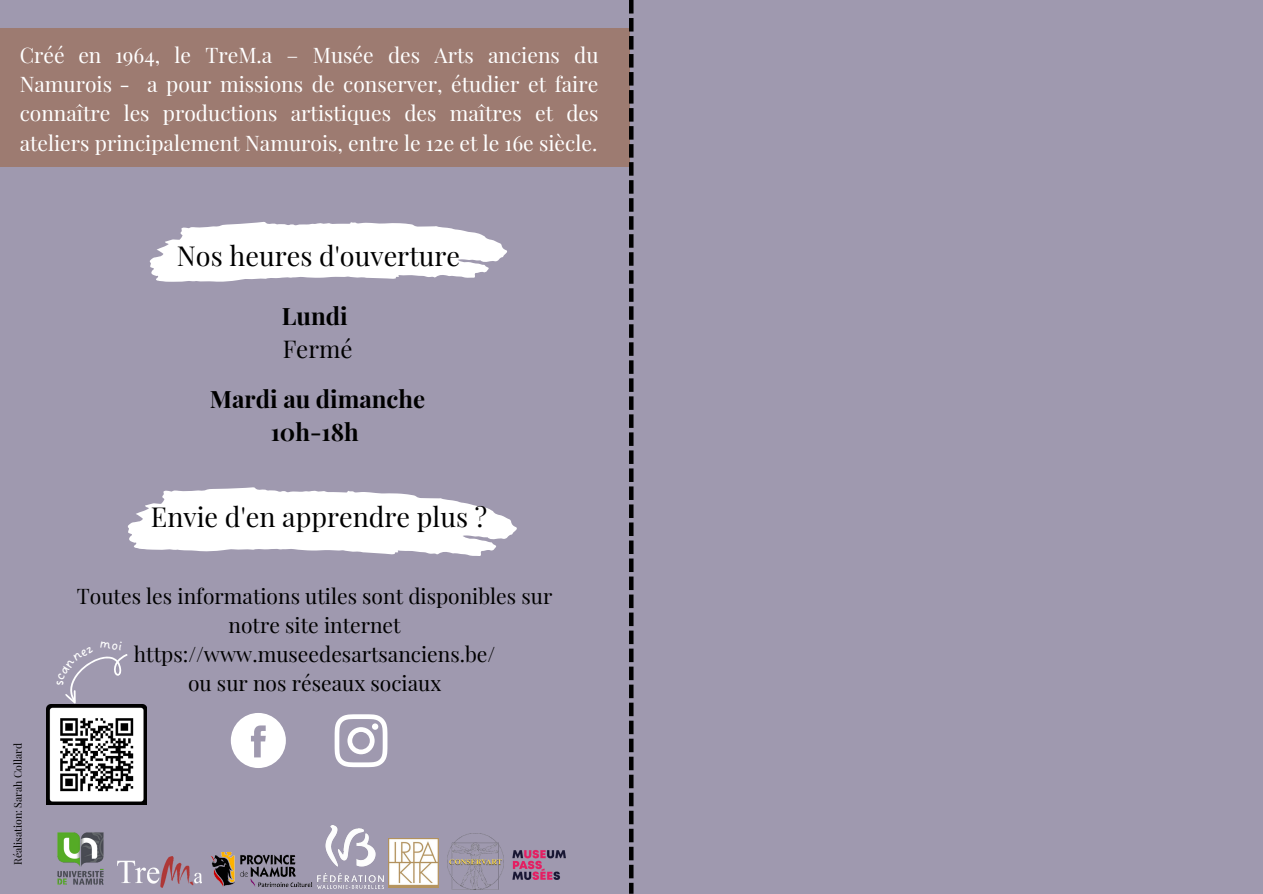
<style>
.page{position:relative;width:1263px;height:894px;background:#fff}
.page>*{position:absolute;margin:0;border:0;box-sizing:border-box;transform-origin:0 0}
.t1{font:27px "Playfair Display";color:#000}
.t2{font:700 24px/32.5px "Playfair Display";color:#000;text-align:center}
.t3{font:24px "Playfair Display";color:#000}
.t4{font:21px/29.2px "Playfair Display";color:#fff;text-align:justify}
.t5{font:21px/29.2px "Playfair Display";color:#000;text-align:center}
.t6{font:10.5px "Playfair Display";color:#000}
</style>
<div class="page">
<div style="left:0;top:0;width:1263px;height:893px;background:#9f99af"></div>
<img style="left:211px;top:852px;width:101px;height:34px">
<img style="left:118px;top:856px;width:83px;height:31px">
<img style="left:57px;top:832px;width:47px;height:53px">
<svg style="left:127px;top:487px;width:390px;height:69px;fill:#fff"></svg>
<div style="left:0;top:28px;width:630px;height:138px;background:#9d7b71"></div>
<svg style="left:231px;top:713px;width:55px;height:54px"></svg>
<svg style="left:335px;top:714px;width:52px;height:53px"></svg>
<svg style="left:149px;top:221px;width:358px;height:61px"></svg>
<img style="left:317px;top:825px;width:67px;height:63px">
<img style="left:389px;top:838px;width:49px;height:49px">
<img style="left:447px;top:833px;width:57px;height:56px">
<img style="left:512px;top:850px;width:53px;height:29px">
<img style="left:47px;top:704px;width:100px;height:100px">
<hr style="left:629px;top:0;width:4px;height:14px;background:#000">
<hr style="left:629px;top:18px;width:4px;height:14px;background:#000">
<hr style="left:629px;top:36px;width:4px;height:14px;background:#000">
<hr style="left:629px;top:54px;width:4px;height:14px;background:#000">
<hr style="left:629px;top:72px;width:4px;height:14px;background:#000">
<hr style="left:629px;top:90px;width:4px;height:14px;background:#000">
<hr style="left:629px;top:108px;width:4px;height:14px;background:#000">
<hr style="left:629px;top:126px;width:4px;height:14px;background:#000">
<hr style="left:629px;top:144px;width:4px;height:14px;background:#000">
<hr style="left:629px;top:162px;width:4px;height:14px;background:#000">
<hr style="left:629px;top:180px;width:4px;height:14px;background:#000">
<hr style="left:629px;top:198px;width:4px;height:14px;background:#000">
<hr style="left:629px;top:216px;width:4px;height:14px;background:#000">
<hr style="left:629px;top:234px;width:4px;height:14px;background:#000">
<hr style="left:629px;top:252px;width:4px;height:14px;background:#000">
<hr style="left:629px;top:270px;width:4px;height:14px;background:#000">
<hr style="left:629px;top:288px;width:4px;height:14px;background:#000">
<hr style="left:629px;top:306px;width:4px;height:14px;background:#000">
<hr style="left:629px;top:324px;width:4px;height:14px;background:#000">
<hr style="left:629px;top:342px;width:4px;height:14px;background:#000">
<hr style="left:629px;top:360px;width:4px;height:14px;background:#000">
<hr style="left:629px;top:378px;width:4px;height:14px;background:#000">
<hr style="left:629px;top:396px;width:4px;height:14px;background:#000">
<hr style="left:629px;top:414px;width:4px;height:14px;background:#000">
<hr style="left:629px;top:432px;width:4px;height:14px;background:#000">
<hr style="left:629px;top:450px;width:4px;height:14px;background:#000">
<hr style="left:629px;top:468px;width:4px;height:14px;background:#000">
<hr style="left:629px;top:486px;width:4px;height:14px;background:#000">
<hr style="left:629px;top:504px;width:4px;height:14px;background:#000">
<hr style="left:629px;top:522px;width:4px;height:14px;background:#000">
<hr style="left:629px;top:540px;width:4px;height:14px;background:#000">
<hr style="left:629px;top:558px;width:4px;height:14px;background:#000">
<hr style="left:629px;top:576px;width:4px;height:14px;background:#000">
<hr style="left:629px;top:594px;width:4px;height:14px;background:#000">
<hr style="left:629px;top:612px;width:4px;height:14px;background:#000">
<hr style="left:629px;top:630px;width:4px;height:14px;background:#000">
<hr style="left:629px;top:648px;width:4px;height:14px;background:#000">
<hr style="left:629px;top:666px;width:4px;height:14px;background:#000">
<hr style="left:629px;top:684px;width:4px;height:14px;background:#000">
<hr style="left:629px;top:702px;width:4px;height:14px;background:#000">
<hr style="left:629px;top:720px;width:4px;height:14px;background:#000">
<hr style="left:629px;top:738px;width:4px;height:14px;background:#000">
<hr style="left:629px;top:756px;width:4px;height:14px;background:#000">
<hr style="left:629px;top:774px;width:4px;height:14px;background:#000">
<hr style="left:629px;top:792px;width:4px;height:14px;background:#000">
<hr style="left:629px;top:810px;width:4px;height:14px;background:#000">
<hr style="left:629px;top:828px;width:4px;height:14px;background:#000">
<hr style="left:629px;top:846px;width:4px;height:14px;background:#000">
<hr style="left:629px;top:864px;width:4px;height:14px;background:#000">
<hr style="left:629px;top:882px;width:4px;height:11px;background:#000">
<svg style="left:57px;top:654px;width:78px;height:54px"></svg>
<p class="t4" style="left:20px;top:39px;width:580px">Créé en 1964, le TreM.a – Musée des Arts anciens du Namurois - a pour missions de conserver, étudier et faire connaître les productions artistiques des maîtres et des ateliers principalement Namurois, entre le 12e et le 16e siècle.</p>
<p class="t1" style="left:177px;top:237px;width:285px">Nos heures d'ouverture</p>
<p class="t2" style="left:282px;top:299px;width:67px">Lundi</p>
<p class="t3" style="left:283px;top:332px;width:71px">Fermé</p>
<p class="t2" style="left:210px;top:382px;width:217px">Mardi au dimanche<br>10h-18h</p>
<p class="t1" style="left:151px;top:498px;width:338px">Envie d'en apprendre plus ?</p>
<p class="t6" style="left:11px;top:864px;width:124px;rotate:-90deg">Réalisation: Sarah Collard</p>
<p class="t5" style="left:77px;top:580px;width:477px">Toutes les informations utiles sont disponibles sur notre site internet https://www.museedesartsanciens.be/<br>ou sur nos réseaux sociaux</p>
</div>
